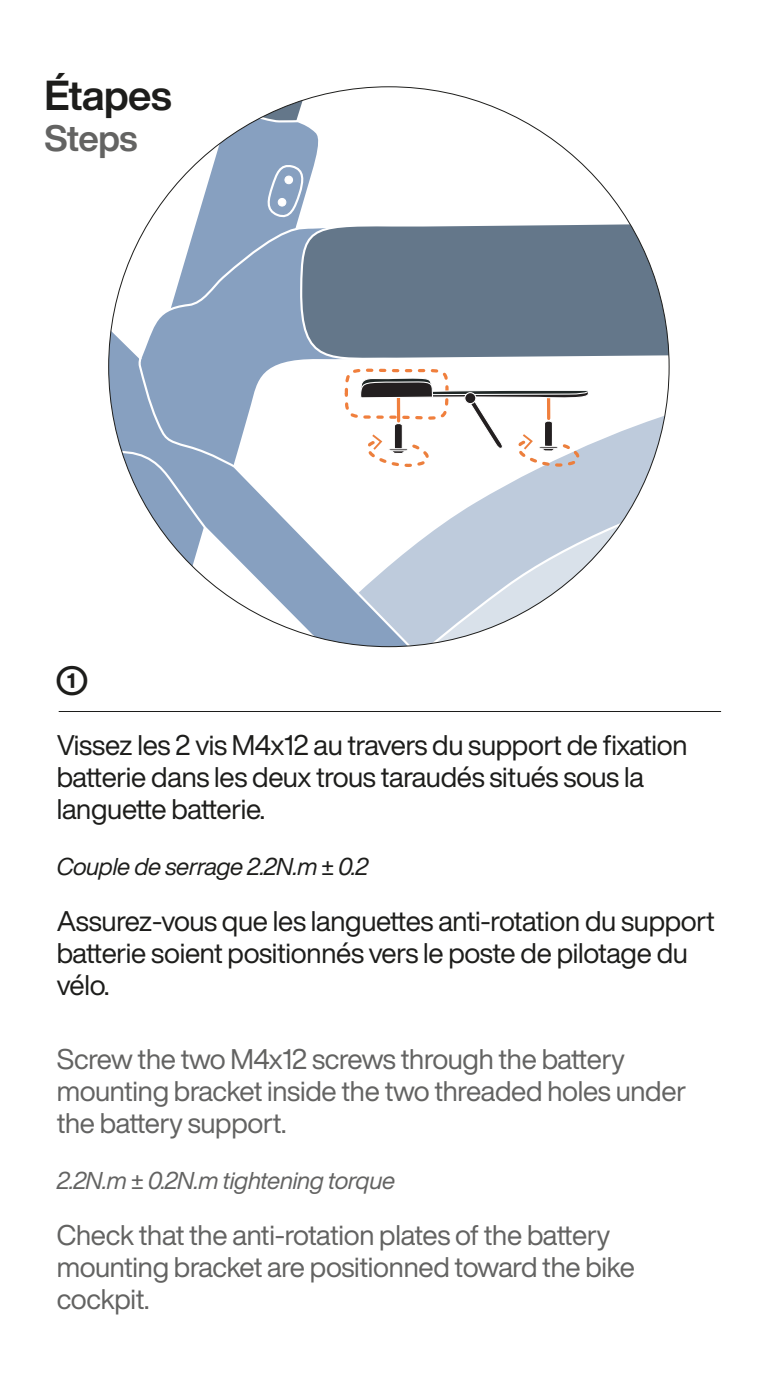
<style>
.page{position:relative;width:777px;height:1380px;background:#fff}
.page>*{position:absolute;margin:0;border:0;box-sizing:border-box;transform-origin:0 0}
.t1{font:700 41.19px "Helvetica Now Display";letter-spacing:-.01em;color:#1d1d1b}
.t2{font:700 36.06px "Helvetica Now Display";letter-spacing:-.02em;color:#636362}
.t3{font:700 31.88px "Helvetica Now Display";color:#1d1d1b}
.t4{font:27.94px/31.9px "Helvetica Now Display";letter-spacing:-.01em;color:#1d1d1b}
.t5{font:27.94px/31.9px "Helvetica Now Display";letter-spacing:-.01em;color:#636362}
.t6{font:italic 23.94px "Helvetica Now Display";letter-spacing:-.01em;color:#636362}
.t7{font:italic 23.94px "Helvetica Now Display";letter-spacing:-.01em;color:#1d1d1b}
</style>
<div class="page">
<hr style="left:59px;top:711px;width:661px;height:1px;background:#1d1d1b">
<svg style="left:595px;top:396px;width:73px;height:57px"></svg>
<svg style="left:422px;top:453px;width:234px;height:193px"></svg>
<svg style="left:109px;top:210px;width:313px;height:437px"></svg>
<svg style="left:164px;top:93px;width:160px;height:229px"></svg>
<div style="left:285px;top:176px;width:7px;height:8px;background:#fff;border-radius:50%"></div>
<div style="left:284px;top:176px;width:9px;height:8px;border:1px solid #fff;border-radius:50%"></div>
<svg style="left:298px;top:209px;width:370px;height:161px"></svg>
<svg style="left:343px;top:366px;width:252px;height:103px"></svg>
<h1 class="t1" style="left:44px;top:67px;width:129px">Étapes</h1>
<p class="t2" style="left:44px;top:114px;width:94px">Steps</p>
<p class="t3" style="left:57px;top:658px;width:32px">①</p>
<p class="t4" style="left:57px;top:729px;width:632px">Vissez les 2 vis M4x12 au travers du support de fixation batterie dans les deux trous taraudés situés sous la languette batterie.</p>
<p class="t7" style="left:57px;top:850px;width:313px">Couple de serrage 2.2N.m ± 0.2</p>
<p class="t4" style="left:57px;top:905px;width:659px">Assurez-vous que les languettes anti-rotation du support batterie soient positionnés vers le poste de pilotage du vélo.</p>
<p class="t5" style="left:57px;top:1043px;width:631px">Screw the two M4x12 screws through the battery mounting bracket inside the two threaded holes under the battery support.</p>
<p class="t6" style="left:57px;top:1164px;width:340px">2.2N.m ± 0.2N.m tightening torque</p>
<p class="t5" style="left:57px;top:1219px;width:579px">Check that the anti-rotation plates of the battery mounting bracket are positionned toward the bike cockpit.</p>
</div>
